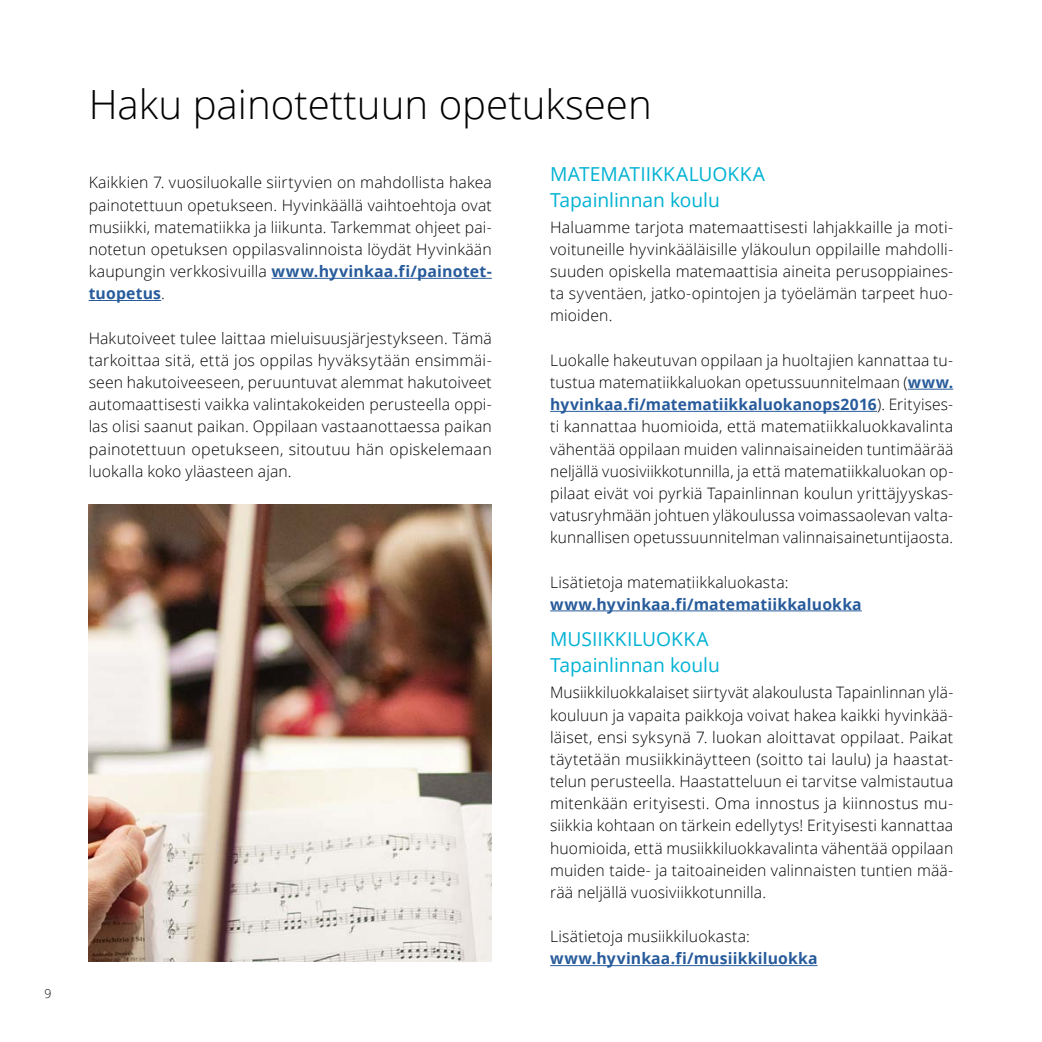
<style>
.page{position:relative;width:1042px;height:1042px;background:#fff}
.page>*{position:absolute;margin:0;border:0;box-sizing:border-box;transform-origin:0 0}
.Alasivun_otsikko_H3{font:300 40.25px "Open Sans";color:#000}
.Väliotsikko_H4{font:19.25px/26.2px "Open Sans";color:#00b2d3}
.Leipis_p{font:300 15.75px/22.2px "Open Sans";letter-spacing:.01em;color:#000;text-align:justify}
.Leipis_p_ei_väliä{font:300 15.75px/22.2px "Open Sans";letter-spacing:.01em;color:#000;text-align:justify}
.Leipis_p-2{font:700 15.75px "Open Sans";letter-spacing:.01em;color:#275b9b}
.Leipis_p_ei_väliä-2{font:700 15.75px "Open Sans";letter-spacing:.01em;color:#275b9b}
.t1{font:300 12.25px "Open Sans";color:#000}
.s1{font-weight:300;color:#000}
.s2{font-weight:700;color:#275b9b}
</style>
<div class="page">
<hr style="left:908px;top:389px;width:45px;height:1px;background:#275b9b">
<hr style="left:550px;top:411px;width:327px;height:1px;background:#275b9b">
<hr style="left:550px;top:610px;width:312px;height:1px;background:#275b9b">
<hr style="left:550px;top:965px;width:267px;height:1px;background:#275b9b">
<img style="left:89px;top:505px;width:402px;height:456px">
<hr style="left:272px;top:278px;width:220px;height:1px;background:#275b9b">
<hr style="left:89px;top:300px;width:72px;height:1px;background:#275b9b">
<p class="t1" style="left:44px;top:985px;width:8px">9</p>
<h3 class="Alasivun_otsikko_H3" style="left:89px;top:77px;width:564px">Haku painotettuun opetukseen</h3>
<p class="Leipis_p" style="left:89px;top:171px;width:405px">Kaikkien 7. vuosiluokalle siirtyvien on mahdollista hakea painotettuun opetukseen. Hyvinkäällä vaihtoehtoja ovat musiikki, matematiikka ja liikunta. Tarkemmat ohjeet pai&shy;notetun opetuksen oppilasvalinnoista löydät Hyvinkään</p>
<p class="Leipis_p-2" style="left:89px;top:260px;width:405px"><span class="s1">kaupungin verkkosivuilla</span> www.hyvinkaa.fi/painotet-</p>
<p class="Leipis_p-2" style="left:89px;top:282px;width:78px">tuopetus<span class="s1">.</span></p>
<p class="Leipis_p_ei_väliä" style="left:89px;top:326px;width:405px">Hakutoiveet tulee laittaa mieluisuusjärjestykseen. Tämä tarkoittaa sitä, että jos oppilas hyväksytään ensimmäi&shy;seen hakutoiveeseen, peruuntuvat alemmat hakutoiveet automaattisesti vaikka valintakokeiden perusteella oppi&shy;las olisi saanut paikan. Oppilaan vastaanottaessa paikan painotettuun opetukseen, sitoutuu hän opiskelemaan luokalla koko yläasteen ajan.</p>
<h4 class="Väliotsikko_H4" style="left:550px;top:160px;width:216px">MATEMATIIKKALUOKKA<br>Tapainlinnan koulu</h4>
<p class="Leipis_p" style="left:550px;top:215px;width:405px">Haluamme tarjota matemaattisesti lahjakkaille ja moti&shy;voituneille hyvinkääläisille yläkoulun oppilaille mahdolli&shy;suuden opiskella matemaattisia aineita perusoppiaines&shy;ta syventäen, jatko-opintojen ja työelämän tarpeet huo&shy;mioiden.</p>
<p class="Leipis_p" style="left:550px;top:348px;width:405px">Luokalle hakeutuvan oppilaan ja huoltajien kannattaa tu&shy;tustua matematiikkaluokan opetussuunnitelmaan (<span class="s2">www. hyvinkaa.fi/matematiikkaluokanops2016</span>). Erityises&shy;ti kannattaa huomioida, että matematiikkaluokkavalinta vähentää oppilaan muiden valinnaisaineiden tuntimäärää neljällä vuosiviikkotunnilla, ja että matematiikkaluokan op&shy;pilaat eivät voi pyrkiä Tapainlinnan koulun yrittäjyyskas&shy;vatusryhmään johtuen yläkoulussa voimassaolevan valta&shy;kunnallisen opetussuunnitelman valinnaisainetuntijaosta.</p>
<p class="Leipis_p_ei_väliä" style="left:550px;top:570px;width:240px">Lisätietoja matematiikkaluokasta:</p>
<p class="Leipis_p_ei_väliä-2" style="left:550px;top:593px;width:313px">www.hyvinkaa.fi/matematiikkaluokka</p>
<h4 class="Väliotsikko_H4" style="left:550px;top:625px;width:171px">MUSIIKKILUOKKA<br>Tapainlinnan koulu</h4>
<p class="Leipis_p" style="left:550px;top:681px;width:405px">Musiikkiluokkalaiset siirtyvät alakoulusta Tapainlinnan ylä&shy;kouluun ja vapaita paikkoja voivat hakea kaikki hyvinkää&shy;läiset, ensi syksynä 7. luokan aloittavat oppilaat. Paikat täytetään musiikkinäytteen (soitto tai laulu) ja haastat&shy;telun perusteella. Haastatteluun ei tarvitse valmistautua mitenkään erityisesti. Oma innostus ja kiinnostus mu&shy;siikkia kohtaan on tärkein edellytys! Erityisesti kannattaa huomioida, että musiikkiluokkavalinta vähentää oppilaan muiden taide- ja taitoaineiden valinnaisten tuntien mää&shy;rää neljällä vuosiviikkotunnilla.</p>
<p class="Leipis_p_ei_väliä" style="left:550px;top:925px;width:201px">Lisätietoja musiikkiluokasta:</p>
<p class="Leipis_p-2" style="left:550px;top:947px;width:269px">www.hyvinkaa.fi/musiikkiluokka</p>
</div>
